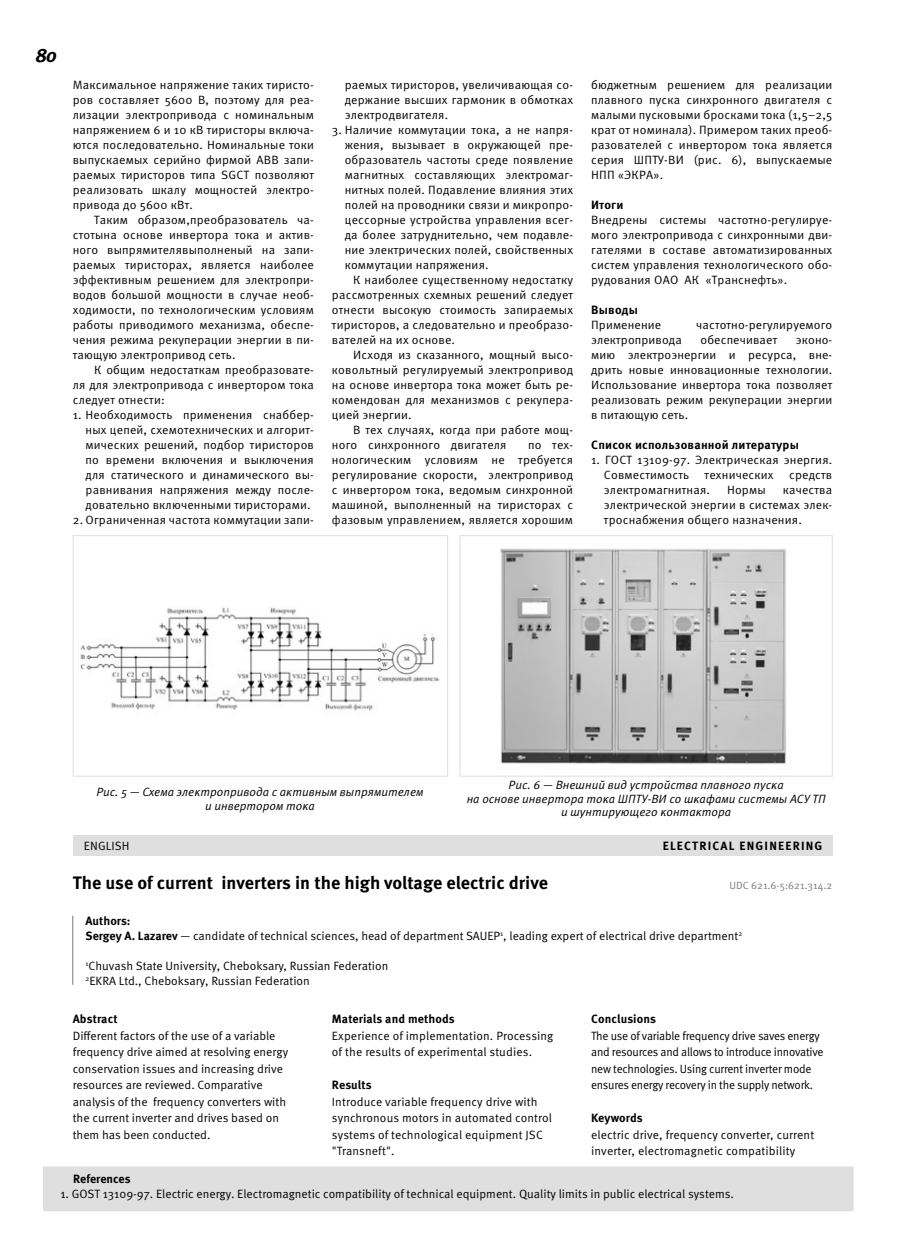
<style>
.page{position:relative;width:917px;height:1255px;background:#fff}
.page>*{position:absolute;margin:0;border:0;box-sizing:border-box;transform-origin:0 0}
.t1{font:italic 700 19.5px "Meta Pro";color:#000}
.t2{font:700 18px "Meta Pro";color:#000}
.t3{font:12px/15px "Meta Pro";letter-spacing:.01em;color:#000;text-align:justify}
.t4{font:italic 12px/13.5px "Meta Pro";color:#000;text-align:center}
.t5{font:12px/16.5px "Meta Pro";letter-spacing:-.02em;color:#000;scale:.96 1}
.t6{font:700 12px "Meta Pro";letter-spacing:.01em;color:#000}
.t7{font:10.5px "Meta Pro";color:#7c7c7c}
.s1{font-weight:700}
</style>
<div class="page">
<img style="left:500px;top:548px;width:287px;height:216px">
<div style="left:459px;top:535px;width:373px;height:241px;border:1px solid #dfdfdf"></div>
<img style="left:80px;top:607px;width:359px;height:104px">
<div style="left:73px;top:535px;width:375px;height:241px;border:1px solid #dfdfdf"></div>
<div style="left:73px;top:835px;width:759px;height:21px;background:#dfdfdf"></div>
<div style="left:43px;top:1166px;width:810px;height:45px;background:#dfdfdf;border:2px solid #dfdfdf"></div>
<hr style="left:72px;top:915px;width:1px;height:69px;background:#7c7c7c">
<h1 class="t1" style="left:35px;top:42px;width:23px">80</h1>
<p class="t3" style="left:73px;top:77px;width:243px">Максимальное напряжение таких тиристо&shy;ров составляет 5600 В, поэтому для реа&shy;лизации электропривода с номинальным напряжением 6 и 10 кВ тиристоры включа&shy;ются последовательно. Номинальные токи выпускаемых серийно фирмой ABB запи&shy;раемых тиристоров типа SGCT позволяют реализовать шкалу мощностей электро&shy;привода до 5600 кВт.</p>
<p class="t3" style="left:73px;top:212px;width:243px;text-indent:21px">Таким образом,преобразователь ча&shy;стотына основе инвертора тока и актив&shy;ного выпрямителявыполненый на запи&shy;раемых тиристорах, является наиболее эффективным решением для электропри&shy;водов большой мощности в случае необ&shy;ходимости, по технологическим условиям работы приводимого механизма, обеспе&shy;чения режима рекуперации энергии в пи&shy;тающую электропривод сеть.</p>
<p class="t3" style="left:73px;top:362px;width:242px;text-indent:21px">К общим недостаткам преобразовате&shy;ля для электропривода с инвертором тока следует отнести:</p>
<p class="t3" style="left:85px;top:407px;width:230px;text-indent:-13px">1. Необходимость применения снаббер&shy;ных цепей, схемотехнических и алгорит&shy;мических решений, подбор тиристоров по времени включения и выключения для статического и динамического вы&shy;равнивания напряжения между после&shy;довательно включенными тиристорами.</p>
<p class="t3" style="left:73px;top:512px;width:242px">2. Ограниченная частота коммутации запи-</p>
<p class="t3" style="left:344px;top:77px;width:230px">раемых тиристоров, увеличивающая со&shy;держание высших гармоник в обмотках электродвигателя.</p>
<p class="t3" style="left:344px;top:122px;width:230px;text-indent:-13px">3. Наличие коммутации тока, а не напря&shy;жения, вызывает в окружающей пре&shy;образователь частоты среде появление магнитных составляющих электромаг&shy;нитных полей. Подавление влияния этих полей на проводники связи и микропро&shy;цессорные устройства управления всег&shy;да более затруднительно, чем подавле&shy;ние электрических полей, свойственных коммутации напряжения.</p>
<p class="t3" style="left:332px;top:272px;width:242px;text-indent:21px">К наиболее существенному недостатку рассмотренных схемных решений следует отнести высокую стоимость запираемых тиристоров, а следовательно и преобразо&shy;вателей на их основе.</p>
<p class="t3" style="left:332px;top:347px;width:243px;text-indent:21px">Исходя из сказанного, мощный высо&shy;ковольтный регулируемый электропривод на основе инвертора тока может быть ре&shy;комендован для механизмов с рекупера&shy;цией энергии.</p>
<p class="t3" style="left:332px;top:422px;width:242px;text-indent:21px">В тех случаях, когда при работе мощ&shy;ного синхронного двигателя</p>
<p class="t3" style="left:332px;top:437px;width:243px;text-indent:196px">по тех&shy;нологическим условиям не требуется регулирование скорости, электропривод с инвертором тока, ведомым синхронной машиной, выполненный на тиристорах с фазовым управлением, является хорошим</p>
<p class="t3" style="left:591px;top:77px;width:243px">бюджетным решением для реализации плавного пуска синхронного двигателя с малыми пусковыми бросками тока (1,5–2,5 крат от номинала). Примером таких преоб&shy;разователей с инвертором тока является серия ШПТУ-ВИ (рис. 6), выпускаемые НПП «ЭКРА».</p>
<p class="t6" style="left:591px;top:197px;width:34px">Итоги</p>
<p class="t3" style="left:591px;top:212px;width:242px">Внедрены системы частотно-регулируе&shy;мого электропривода с синхронными дви&shy;гателями в составе автоматизированных систем управления технологического обо&shy;рудования ОАО АК «Транснефть».</p>
<p class="t6" style="left:591px;top:302px;width:48px">Выводы</p>
<p class="t3" style="left:591px;top:317px;width:72px">Применение</p>
<p class="t3" style="left:696px;top:317px;width:137px">частотно-регулируемого</p>
<p class="t3" style="left:591px;top:332px;width:92px">электропривода</p>
<p class="t3" style="left:700px;top:332px;width:78px">обеспечивает</p>
<p class="t3" style="left:591px;top:332px;width:242px;text-indent:205px">эконо&shy;мию электроэнергии и ресурса, вне&shy;дрить новые инновационные технологии.<br>Использование инвертора тока позволяет реализовать режим рекуперации энергии в питающую сеть.</p>
<p class="t6" style="left:591px;top:437px;width:209px">Список использованной литературы</p>
<p class="t3" style="left:603px;top:452px;width:230px;text-indent:-13px">1. ГОСТ 13109-97. Электрическая энергия.<br>Совместимость</p>
<p class="t3" style="left:704px;top:467px;width:70px">технических</p>
<p class="t3" style="left:789px;top:467px;width:45px">средств</p>
<p class="t3" style="left:603px;top:482px;width:108px">электромагнитная.</p>
<p class="t3" style="left:726px;top:482px;width:40px">Нормы</p>
<p class="t3" style="left:603px;top:482px;width:230px;text-indent:179px">качества электрической энергии в системах элек&shy;троснабжения общего назначения.</p>
<p class="t4" style="left:466px;top:778px;width:360px">Рис. 6 — Внешний вид устройства плавного пуска<br>на основе инвертора тока ШПТУ-ВИ со шкафами системы АСУ ТП и шунтирующего контактора</p>
<p class="t4" style="left:96px;top:785px;width:328px">Рис. 5 — Схема электропривода с активным выпрямителем и инвертором тока</p>
<p class="t3" style="left:84px;top:839px;width:14px">English</p>
<p class="t6" style="left:662px;top:838px;width:16px">Electrical</p>
<p class="t6" style="left:739px;top:838px;width:9px">engineering</p>
<h2 class="t2" style="left:73px;top:871px;width:477px">The use of current inverters in the high voltage electric drive</h2>
<p class="t7" style="left:729px;top:878px;width:104px">UDC 621.6-5:621.314.2</p>
<p class="t3" style="left:85px;top:913px;width:658px"><span class="s1">Authors:<br>Sergey A. Lazarev</span> — candidate of technical sciences, head of department SAUEP<sup>1</sup>, leading expert of electrical drive department<sup>2</sup></p>
<p class="t3" style="left:85px;top:958px;width:304px"><sup>1</sup>Chuvash State University, Cheboksary, Russian Federation<br><sup>2</sup>EKRA Ltd., Cheboksary, Russian Federation</p>
<p class="t6" style="left:73px;top:1011px;width:46px">Abstract</p>
<p class="t3" style="left:73px;top:1027px;width:217px;line-height:16.5px;text-align:left">Different factors of the use of a variable frequency drive aimed at resolving energy conservation issues and increasing drive resources are reviewed. Comparative analysis of the frequency converters with the current inverter and drives based on them has been conducted.</p>
<p class="t6" style="left:332px;top:1011px;width:124px">Materials and methods</p>
<p class="t3" style="left:332px;top:1027px;width:223px;line-height:16.5px">Experience of implementation. Processing of the results of experimental studies.</p>
<p class="t6" style="left:332px;top:1077px;width:41px">Results</p>
<p class="t3" style="left:332px;top:1093px;width:222px;line-height:16.5px;text-align:left">Introduce variable frequency drive with synchronous motors in automated control systems of technological equipment JSC "Transneft".</p>
<p class="t6" style="left:591px;top:1011px;width:66px">Сonclusions</p>
<p class="t5" style="left:591px;top:1027px;width:243px">The use of variable frequency drive saves energy and resources and allows to introduce innovative new technologies. Using current inverter mode ensures energy recovery in the supply network.</p>
<p class="t6" style="left:591px;top:1110px;width:53px">Keywords</p>
<p class="t3" style="left:591px;top:1126px;width:224px;line-height:16.5px">electric drive, frequency converter, current inverter, electromagnetic compatibility</p>
<p class="t6" style="left:73px;top:1170px;width:59px">References</p>
<p class="t3" style="left:60px;top:1186px;width:675px">1. GOST 13109-97. Electric energy. Electromagnetic compatibility of technical equipment. Quality limits in public electrical systems.</p>
</div>
